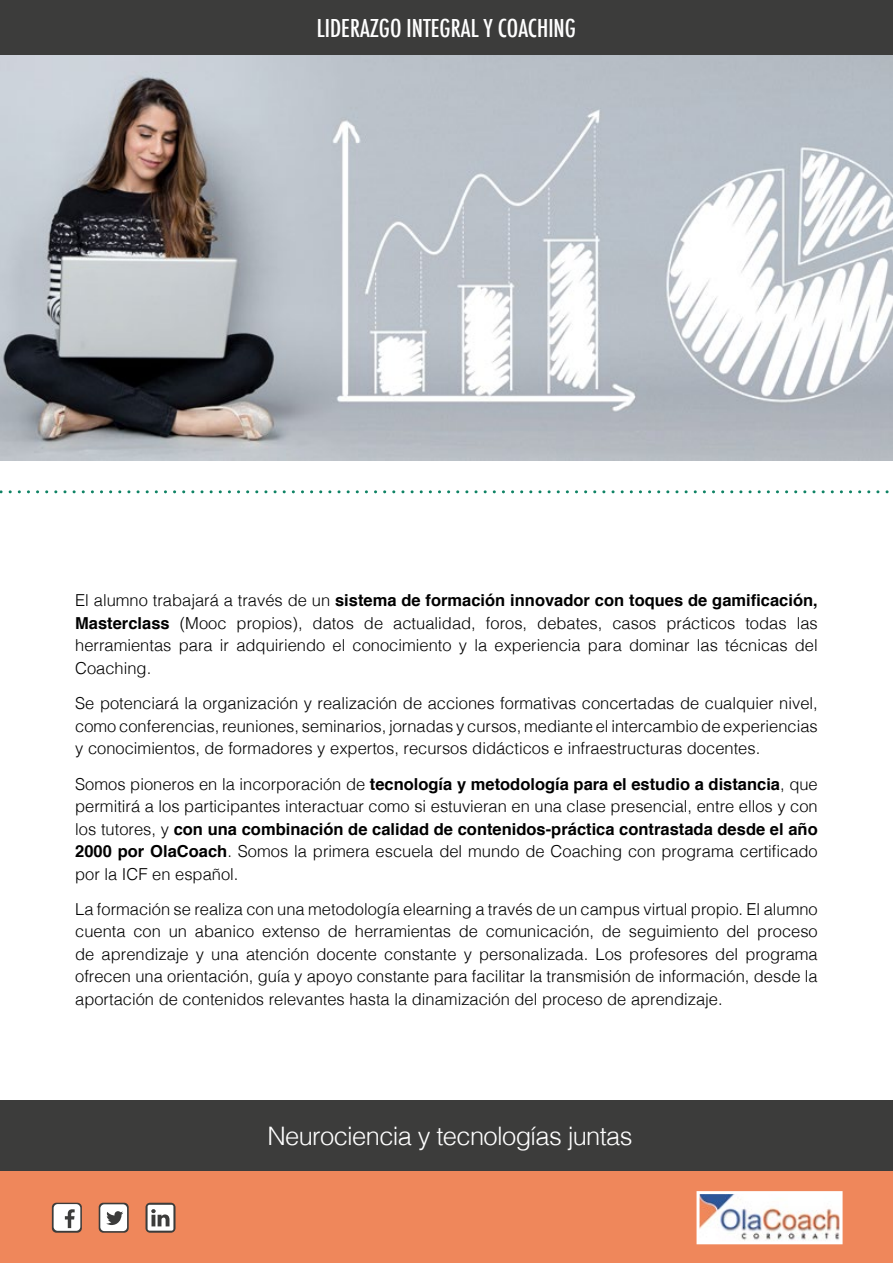
<style>
.page{position:relative;width:893px;height:1263px;background:#fff}
.page>*{position:absolute;margin:0;border:0;box-sizing:border-box;transform-origin:0 0}
.t1{font:300 25.5px "Helvetica";letter-spacing:-.025em;color:#fff}
.t2{font:500 condensed 24px "Futura";color:#fff}
.t3{font:300 16.5px/22.5px "Helvetica";color:#000;text-align:justify}
.s1{font-weight:700}
</style>
<div class="page">
<div style="left:0;top:1100px;width:893px;height:78px;background:#3c3c3b"></div>
<img style="left:0;top:54px;width:893px;height:407px">
<svg style="left:0;top:490px;width:889px;height:3px"></svg>
<div style="left:0;top:1171px;width:893px;height:92px;background:#ef875b"></div>
<img style="left:700px;top:1195px;width:139px;height:45px">
<div style="left:696px;top:1191px;width:147px;height:53px;border:3px solid #fff"></div>
<div style="left:0;top:0;width:893px;height:54px;background:#3c3c3b"></div>
<svg style="left:99px;top:1203px;width:30px;height:30px"></svg>
<svg style="left:100px;top:1204px;width:27px;height:27px"></svg>
<svg style="left:52px;top:1203px;width:30px;height:30px"></svg>
<svg style="left:54px;top:1204px;width:26px;height:27px"></svg>
<svg style="left:145px;top:1203px;width:30px;height:30px"></svg>
<svg style="left:148px;top:1205px;width:25px;height:25px"></svg>
<h2 class="t2" style="left:317px;top:13px;width:260px">LIDERAZGO INTEGRAL Y COACHING</h2>
<p class="t3" style="left:75px;top:588px;width:744px">El alumno trabajará a través de un <span class="s1">sistema de formación innovador con toques de gamificación, Masterclass</span> (Mooc propios), datos de actualidad, foros, debates, casos prácticos todas las herramientas para ir adquiriendo el conocimiento y la experiencia para dominar las técnicas del Coaching.</p>
<p class="t3" style="left:75px;top:691px;width:744px">Se potenciará la organización y realización de acciones formativas concertadas de cualquier nivel, como conferencias, reuniones, seminarios, jornadas y cursos, mediante el intercambio de experiencias y conocimientos, de formadores y expertos, recursos didácticos e infraestructuras docentes.</p>
<p class="t3" style="left:75px;top:771px;width:744px">Somos pioneros en la incorporación de <span class="s1">tecnología y metodología para el estudio a distancia</span>, que permitirá a los participantes interactuar como si estuvieran en una clase presencial, entre ellos y con los tutores, y <span class="s1">con una combinación de calidad de contenidos-práctica contrastada desde el año 2000 por OlaCoach</span>. Somos la primera escuela del mundo de Coaching con programa certificado por la ICF en español.</p>
<p class="t3" style="left:75px;top:896px;width:744px">La formación se realiza con una metodología elearning a través de un campus virtual propio. El alumno cuenta con un abanico extenso de herramientas de comunicación, de seguimiento del proceso de aprendizaje y una atención docente constante y personalizada. Los profesores del programa ofrecen una orientación, guía y apoyo constante para facilitar la transmisión de información, desde la aportación de contenidos relevantes hasta la dinamización del proceso de aprendizaje.</p>
<h1 class="t1" style="left:267px;top:1114px;width:367px">Neurociencia y tecnologías juntas</h1>
</div>
